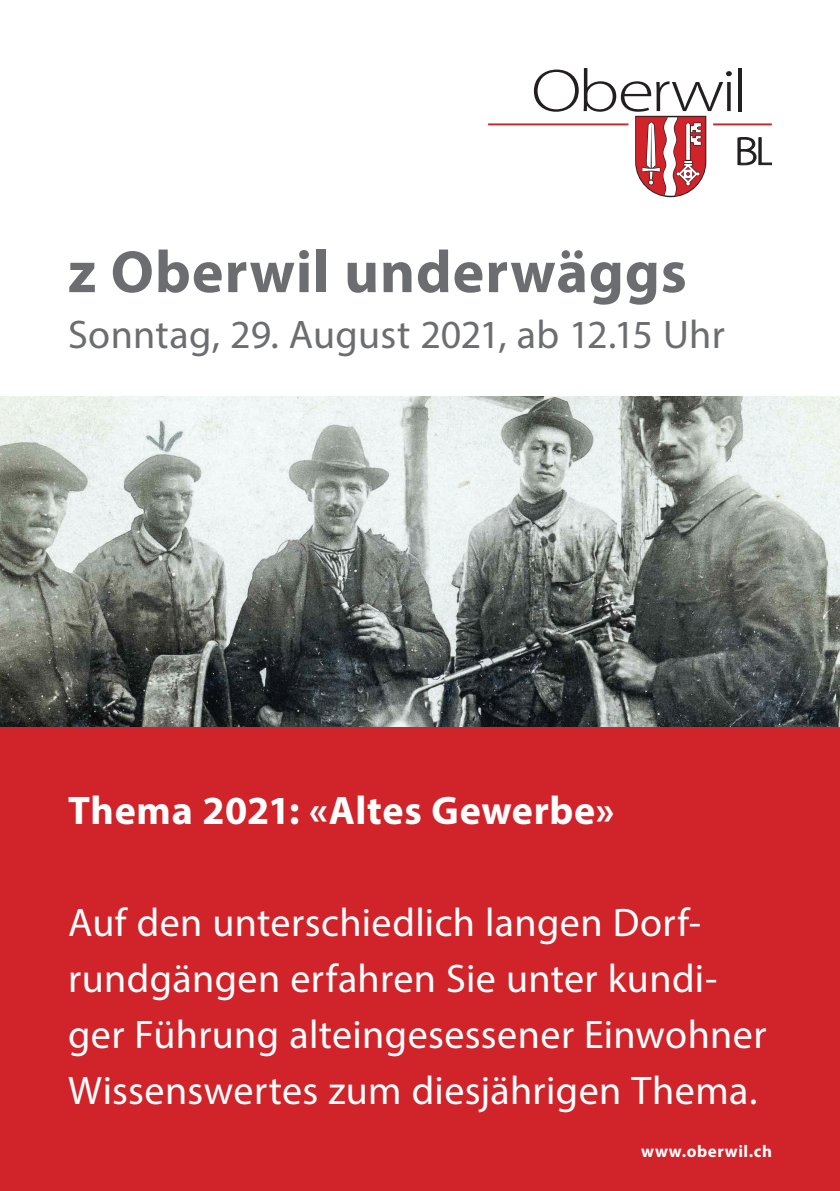
<style>
.page{position:relative;width:840px;height:1191px;background:#fff}
.page>*{position:absolute;margin:0;border:0;box-sizing:border-box;transform-origin:0 0}
.t1{font:700 60px "Myriad Pro";letter-spacing:.015em;color:#6c6d70}
.t2{font:40px/56px "Myriad Pro";letter-spacing:.01em;color:#fff}
.t3{font:40px "Myriad Pro";letter-spacing:.005em;color:#6c6d70}
.t4{font:700 40px "Myriad Pro";letter-spacing:.015em;color:#fff}
.t5{font:700 17px "Myriad Pro";letter-spacing:.035em;color:#fff}
</style>
<div class="page">
<img style="left:0;top:397px;width:839px;height:331px">
<svg style="left:738px;top:68px;width:3px;height:43px"></svg>
<svg style="left:737px;top:137px;width:34px;height:28px"></svg>
<svg style="left:533px;top:68px;width:198px;height:129px"></svg>
<hr style="left:712px;top:123px;width:59px;height:2px;background:#d1232a">
<hr style="left:488px;top:123px;width:140px;height:2px;background:#d1232a">
<div style="left:0;top:728px;width:839px;height:463px;background:#d1232a"></div>
<h1 class="t1" style="left:68px;top:233px;width:620px">z Oberwil underwäggs</h1>
<p class="t3" style="left:68px;top:310px;width:658px">Sonntag, 29. August 2021, ab 12.15 Uhr</p>
<p class="t4" style="left:68px;top:784px;width:547px">Thema 2021: «Altes Gewerbe»</p>
<p class="t2" style="left:68px;top:894px;width:699px">Auf den unterschiedlich langen Dorf&shy;rundgängen erfahren Sie unter kundi&shy;ger Führung alteingesessener Einwohner Wissenswertes zum diesjährigen Thema.</p>
<p class="t5" style="left:641px;top:1140px;width:132px">www.oberwil.ch</p>
</div>
